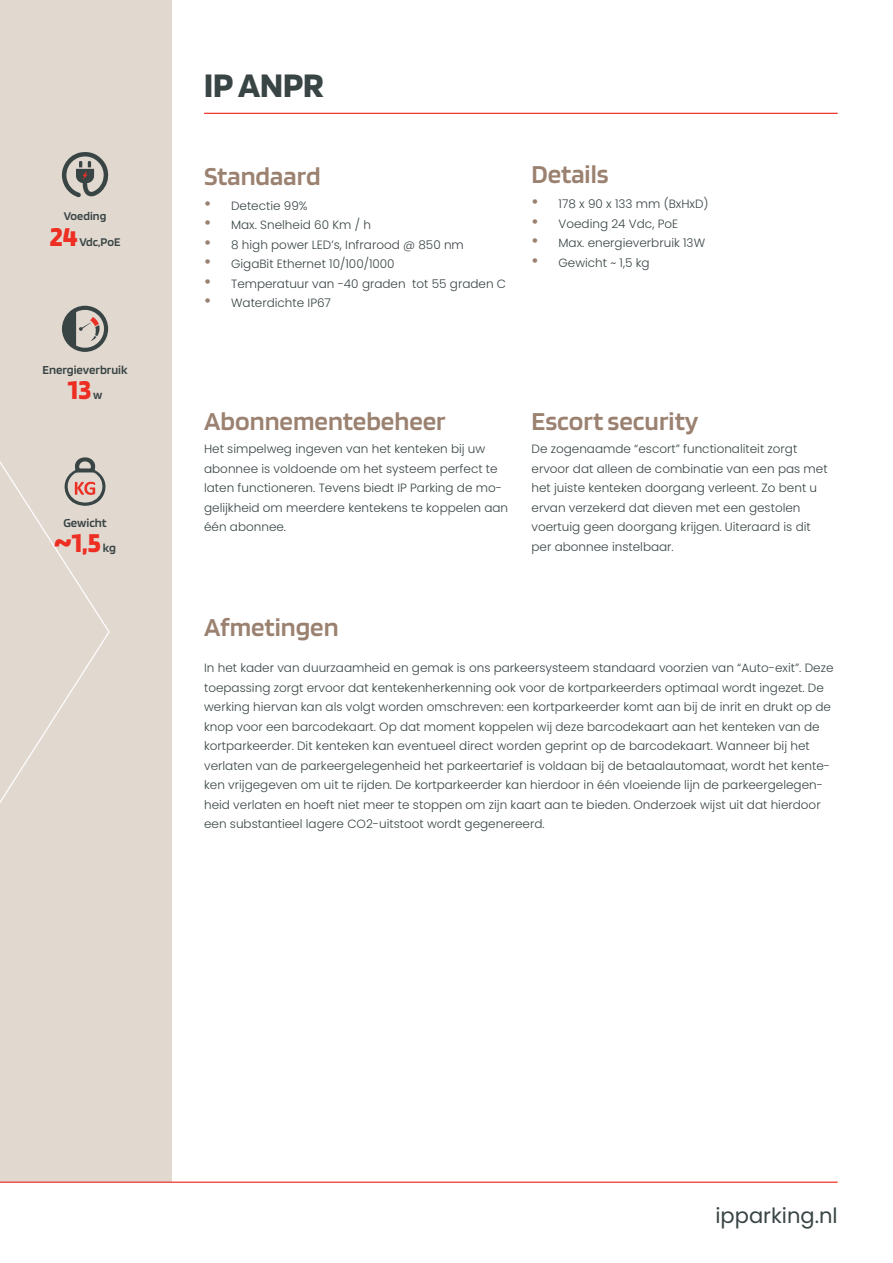
<style>
.page{position:relative;width:893px;height:1263px;background:#fff}
.page>*{position:absolute;margin:0;border:0;box-sizing:border-box;transform-origin:0 0}
.t1{font:700 36px "Blinker";color:#394444}
.t2{font:700 28.5px "Blinker";color:#ee2e22}
.t3{font:600 27px "Blinker";color:#9b8170}
.t4{font:21px "Poppins";color:#394445}
.t5{font:600 12.75px "Blinker";color:#394444}
.t6{font:600 12.3px "Blinker";color:#394444}
.t7{font:300 12px/19.5px "Poppins";color:#394445}
.s1{font-size:19.5px;color:#9b8170}
</style>
<div class="page">
<div style="left:0;top:0;width:171px;height:1181px;background:#e1d8d0"></div>
<svg style="left:0;top:461px;width:110px;height:342px"></svg>
<hr style="left:0;top:1181px;width:838px;height:2px;background:#ee2e22">
<hr style="left:204px;top:113px;width:634px;height:1px;background:#ee2e22">
<svg style="left:62px;top:152px;width:47px;height:45px"></svg>
<svg style="left:62px;top:306px;width:46px;height:46px"></svg>
<svg style="left:62px;top:457px;width:44px;height:49px"></svg>
<p class="t6" style="left:64px;top:210px;width:44px">Voeding</p>
<p class="t2" style="left:50px;top:222px;width:29px">24</p>
<p class="t6" style="left:79px;top:235px;width:42px">Vdc,PoE</p>
<p class="t5" style="left:43px;top:363px;width:87px">Energieverbruik</p>
<p class="t2" style="left:68px;top:375px;width:25px">13</p>
<p class="t5" style="left:93px;top:388px;width:11px">w</p>
<p class="t5" style="left:63px;top:516px;width:45px">Gewicht</p>
<p class="t2" style="left:54px;top:528px;width:48px">~1,5</p>
<p class="t5" style="left:103px;top:542px;width:14px">kg</p>
<p class="t1" style="left:204px;top:67px;width:121px">IP ANPR</p>
<p class="t3" style="left:204px;top:162px;width:118px">Standaard</p>
<p class="t7" style="left:204px;top:196px;width:105px"><span class="s1">•</span> Detectie 99%</p>
<p class="t7" style="left:204px;top:215px;width:168px"><span class="s1">•</span> Max. Snelheid 60 Km / h</p>
<p class="t7" style="left:204px;top:235px;width:261px"><span class="s1">•</span> 8 high power LED’s, Infrarood @ 850 nm</p>
<p class="t7" style="left:204px;top:254px;width:192px"><span class="s1">•</span> GigaBit Ethernet 10/100/1000</p>
<p class="t7" style="left:204px;top:274px;width:304px"><span class="s1">•</span> Temperatuur van -40 graden tot 55 graden C</p>
<p class="t7" style="left:204px;top:293px;width:128px"><span class="s1">•</span> Waterdichte IP67</p>
<p class="t3" style="left:531px;top:161px;width:79px">Details</p>
<p class="t7" style="left:531px;top:194px;width:179px"><span class="s1">•</span> 178 x 90 x 133 mm (BxHxD)</p>
<p class="t7" style="left:531px;top:214px;width:148px"><span class="s1">•</span> Voeding 24 Vdc, PoE</p>
<p class="t7" style="left:531px;top:233px;width:175px"><span class="s1">•</span> Max. energieverbruik 13W</p>
<p class="t7" style="left:531px;top:253px;width:120px"><span class="s1">•</span> Gewicht ~ 1,5 kg</p>
<p class="t3" style="left:204px;top:407px;width:243px">Abonnementebeheer</p>
<p class="t7" style="left:204px;top:439px;width:306px">Het simpelweg ingeven van het kenteken bij uw abonnee is voldoende om het systeem perfect te laten functioneren. Tevens biedt IP Parking de mo&shy;gelijkheid om meerdere kentekens te koppelen aan één abonnee.</p>
<p class="t3" style="left:531px;top:407px;width:168px">Escort security</p>
<p class="t7" style="left:531px;top:439px;width:298px">De zogenaamde “escort” functionaliteit zorgt ervoor dat alleen de combinatie van een pas met het juiste kenteken doorgang verleent. Zo bent u ervan verzekerd dat dieven met een gestolen voertuig geen doorgang krijgen. Uiteraard is dit per abonnee instelbaar.</p>
<p class="t3" style="left:204px;top:613px;width:136px">Afmetingen</p>
<p class="t7" style="left:204px;top:658px;width:631px">In het kader van duurzaamheid en gemak is ons parkeersysteem standaard voorzien van “Auto-exit”. Deze toepassing zorgt ervoor dat kentekenherkenning ook voor de kortparkeerders optimaal wordt ingezet. De werking hiervan kan als volgt worden omschreven: een kortparkeerder komt aan bij de inrit en drukt op de knop voor een barcodekaart. Op dat moment koppelen wij deze barcodekaart aan het kenteken van de kortparkeerder. Dit kenteken kan eventueel direct worden geprint op de barcodekaart. Wanneer bij het verlaten van de parkeergelegenheid het parkeertarief is voldaan bij de betaalautomaat, wordt het kente&shy;ken vrijgegeven om uit te rijden. De kortparkeerder kan hierdoor in één vloeiende lijn de parkeergelegen&shy;heid verlaten en hoeft niet meer te stoppen om zijn kaart aan te bieden. Onderzoek wijst uit dat hierdoor een substantieel lagere CO2-uitstoot wordt gegenereerd.</p>
<p class="t4" style="left:715px;top:1204px;width:124px">ipparking.nl</p>
</div>
